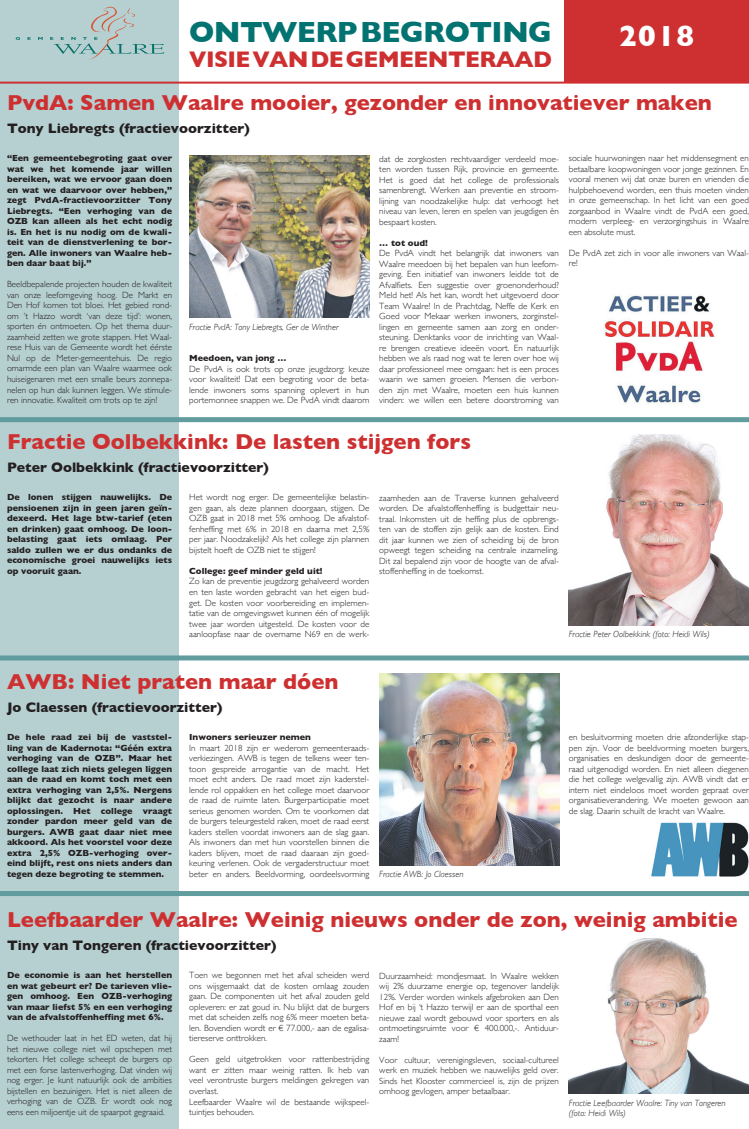
<style>
.page{position:relative;width:749px;height:1129px;background:#fff}
.page>*{position:absolute;margin:0;border:0;box-sizing:border-box;transform-origin:0 0}
.t1{font:700 29.7px "Gill Sans";letter-spacing:-.025em;color:#037372}
.t2{font:700 29.7px "Gill Sans";color:#fff}
.t3{font:700 23px "Gill Sans";letter-spacing:-.025em;color:#ce3031}
.t4{font:700 22px "Gill Sans";color:#ce3031}
.t5{font:700 14px "Gill Sans";color:#231f20}
.t6{font:300 9px/10.5px "Gill Sans";color:#231f20;text-align:justify}
.t7{font:700 9px/10.5px "Gill Sans";color:#231f20;text-align:justify}
.t8{font:italic 300 9px/10.5px "Gill Sans";color:#231f20}
</style>
<div class="page">
<div style="left:0;top:0;width:179px;height:1128px;background:#b6cfd1"></div>
<svg style="left:38px;top:37px;width:5px;height:3px"></svg>
<svg style="left:50px;top:7px;width:114px;height:53px"></svg>
<hr style="left:0;top:82px;width:748px;height:2px;background:#ce3031">
<div style="left:564px;top:0;width:184px;height:81px;background:#ce3031"></div>
<img style="left:189px;top:155px;width:180px;height:162px">
<img style="left:568px;top:434px;width:180px;height:191px">
<img style="left:379px;top:673px;width:180px;height:192px">
<img style="left:569px;top:938px;width:179px;height:155px">
<img style="left:604px;top:295px;width:111px;height:109px">
<div style="left:0;top:417px;width:748px;height:5px;background:#619c9e"></div>
<div style="left:0;top:655px;width:748px;height:5px;background:#619c9e"></div>
<div style="left:0;top:890px;width:748px;height:5px;background:#619c9e"></div>
<img style="left:651px;top:822px;width:97px;height:54px">
<h1 class="t1" style="left:189px;top:9px;width:364px">ONTWERP BEGROTING</h1>
<h1 class="t2" style="left:619px;top:12px;width:77px">2018</h1>
<h2 class="t3" style="left:189px;top:41px;width:364px">VISIE VAN DE GEMEENTERAAD</h2>
<h3 class="t4" style="left:7px;top:85px;width:706px">PvdA: Samen Waalre mooier, gezonder en innovatiever maken</h3>
<h3 class="t5" style="left:7px;top:117px;width:244px">Tony Liebregts (fractievoorzitter)</h3>
<p class="t7" style="left:7px;top:153px;width:167px">“Een gemeentebegroting gaat over wat we het komende jaar willen bereiken, wat we ervoor gaan doen en wat we daarvoor over hebben,” zegt PvdA-fractievoorzitter Tony Liebregts. “Een verhoging van de OZB kan alleen als het echt nodig is. En het is nu nodig om de kwali&shy;teit van de dienstverlening te bor&shy;gen. Alle inwoners van Waalre heb&shy;ben daar baat bij.”</p>
<p class="t6" style="left:7px;top:279px;width:167px">Beeldbepalende projecten houden de kwaliteit van onze leefomgeving hoog. De Markt en Den Hof komen tot bloei. Het gebied rond&shy;om ’t Hazzo wordt ‘van deze tijd’: wonen, sporten én ontmoeten. Op het thema duur&shy;zaamheid zetten we grote stappen. Het Waal&shy;rese Huis van de Gemeente wordt het éérste Nul op de Meter-gemeentehuis. De regio omarmde een plan van Waalre waarmee ook huiseigenaren met een smalle beurs zonnepa&shy;nelen op hun dak kunnen leggen. We stimule&shy;ren innovatie. Kwaliteit om trots op te zijn!</p>
<p class="t8" style="left:189px;top:321px;width:151px">Fractie PvdA: Tony Liebregts, Ger de Winther</p>
<p class="t7" style="left:189px;top:352px;width:99px">Meedoen, van jong …</p>
<p class="t6" style="left:189px;top:363px;width:181px">De PvdA is ook trots op onze jeugdzorg: keuze voor kwaliteit! Dat een begroting voor de beta&shy;lende inwoners soms spanning oplevert in hun portemonnee snappen we. De PvdA vindt daarom</p>
<p class="t6" style="left:379px;top:153px;width:181px">dat de zorgkosten rechtvaardiger verdeeld moe&shy;ten worden tussen Rijk, provincie en gemeente.<br>Het is goed dat het college de professionals samenbrengt. Werken aan preventie en stroom&shy;lijning van noodzakelijke hulp: dat verhoogt het niveau van leven, leren en spelen van jeugdigen èn bespaart kosten.</p>
<p class="t7" style="left:379px;top:237px;width:50px">… tot oud!</p>
<p class="t6" style="left:379px;top:247px;width:181px">De PvdA vindt het belangrijk dat inwoners van Waalre meedoen bij het bepalen van hun leefom&shy;geving. Een initiatief van inwoners leidde tot de Afvalfiets. Een suggestie over groenonderhoud?<br>Meld het! Als het kan, wordt het uitgevoerd door Team Waalre! In de Prachtdag, Neffe de Kerk en Goed voor Mekaar werken inwoners, zorginstel&shy;lingen en gemeente samen aan zorg en onder&shy;steuning. Denktanks voor de inrichting van Waal&shy;re brengen creatieve ideeën voort. En natuurlijk hebben we als raad nog wat te leren over hoe wij daar professioneel mee omgaan: het is een proces waarin we samen groeien. Mensen die verbon&shy;den zijn met Waalre, moeten een huis kunnen vinden: we willen een betere doorstroming van</p>
<p class="t6" style="left:568px;top:153px;width:182px">sociale huurwoningen naar het middensegment en betaalbare koopwoningen voor jonge gezinnen. En vooral menen wij dat onze buren en vrienden die hulpbehoevend worden, een thuis moeten vinden in onze gemeenschap. In het licht van een goed zorgaanbod in Waalre vindt de PvdA een goed, modern verpleeg- en verzorgingshuis in Waalre een absolute must.</p>
<p class="t6" style="left:568px;top:247px;width:181px">De PvdA zet zich in voor alle inwoners van Waal&shy;re!</p>
<h3 class="t4" style="left:7px;top:424px;width:465px">Fractie Oolbekkink: De lasten stijgen fors</h3>
<h3 class="t5" style="left:7px;top:456px;width:263px">Peter Oolbekkink (fractievoorzitter)</h3>
<p class="t7" style="left:7px;top:492px;width:166px">De lonen stijgen nauwelijks. De pensioenen zijn in geen jaren geïn&shy;dexeerd. Het lage btw-tarief (eten en drinken) gaat omhoog. De loon&shy;belasting gaat iets omlaag. Per saldo zullen we er dus ondanks de economische groei nauwelijks iets op vooruit gaan.</p>
<p class="t6" style="left:189px;top:491px;width:181px">Het wordt nog erger. De gemeentelijke belastin&shy;gen gaan, als deze plannen doorgaan, stijgen. De OZB gaat in 2018 met 5% omhoog. De afvalstof&shy;fenheffing met 6% in 2018 en daarna met 2,5% per jaar. Noodzakelijk? Als het college zijn plannen bijstelt hoeft de OZB niet te stijgen!</p>
<p class="t7" style="left:189px;top:565px;width:135px">College: geef minder geld uit!</p>
<p class="t6" style="left:189px;top:575px;width:181px">Zo kan de preventie jeugdzorg gehalveerd worden en ten laste worden gebracht van het eigen bud&shy;get. De kosten voor voorbereiding en implemen&shy;tatie van de omgevingswet kunnen één of mogelijk twee jaar worden uitgesteld. De kosten voor de aanloopfase naar de overname N69 en de werk-</p>
<p class="t6" style="left:379px;top:492px;width:181px">zaamheden aan de Traverse kunnen gehalveerd worden. De afvalstoffenheffing is budgettair neu&shy;traal. Inkomsten uit de heffing plus de opbrengs&shy;ten van de stoffen zijn gelijk aan de kosten. Eind dit jaar kunnen we zien of scheiding bij de bron opweegt tegen scheiding na centrale inzameling.<br>Dit zal bepalend zijn voor de hoogte van de afval&shy;stoffenheffing in de toekomst.</p>
<p class="t8" style="left:568px;top:628px;width:142px">Fractie Peter Oolbekkink (foto: Heidi Wils)</p>
<h3 class="t4" style="left:7px;top:663px;width:333px">AWB: Niet praten maar dóen</h3>
<h3 class="t5" style="left:7px;top:695px;width:217px">Jo Claessen (fractievoorzitter)</h3>
<p class="t7" style="left:7px;top:731px;width:167px">De hele raad zei bij de vaststel&shy;ling van de Kadernota: “Géén extra verhoging van de OZB”. Maar het college laat zich niets gelegen liggen aan de raad en komt toch met een extra verhoging van 2,5%. Nergens blijkt dat gezocht is naar andere oplossingen. Het college vraagt zonder pardon meer geld van de burgers. AWB gaat daar niet mee akkoord. Als het voorstel voor deze extra 2,5% OZB-verhoging over&shy;eind blijft, rest ons niets anders dan tegen deze begroting te stemmen.</p>
<p class="t7" style="left:189px;top:731px;width:123px">Inwoners serieuzer nemen</p>
<p class="t6" style="left:189px;top:742px;width:181px">In maart 2018 zijn er wederom gemeenteraads&shy;verkiezingen. AWB is tegen de telkens weer ten&shy;toon gespreide arrogantie van de macht. Het moet echt anders. De raad moet zijn kaderstel&shy;lende rol oppakken en het college moet daarvoor de raad de ruimte laten. Burgerparticipatie moet serieus genomen worden. Om te voorkomen dat de burgers teleurgesteld raken, moet de raad eerst kaders stellen voordat inwoners aan de slag gaan.<br>Als inwoners dan met hun voorstellen binnen die kaders blijven, moet de raad daaraan zijn goed&shy;keuring verlenen. Ook de vergaderstructuur moet beter en anders. Beeldvorming, oordeelsvorming</p>
<p class="t8" style="left:379px;top:868px;width:86px">Fractie AWB: Jo Claessen</p>
<p class="t6" style="left:568px;top:731px;width:182px">en besluitvorming moeten drie afzonderlijke stap&shy;pen zijn. Voor de beeldvorming moeten burgers, organisaties en deskundigen door de gemeente&shy;raad uitgenodigd worden. En niet alleen diegenen die het college welgevallig zijn. AWB vindt dat er intern niet eindeloos moet worden gepraat over organisatieverandering. We moeten gewoon aan de slag. Daarin schuilt de kracht van Waalre.</p>
<h3 class="t4" style="left:7px;top:901px;width:732px">Leefbaarder Waalre: Weinig nieuws onder de zon, weinig ambitie</h3>
<h3 class="t5" style="left:7px;top:933px;width:271px">Tiny van Tongeren (fractievoorzitter)</h3>
<p class="t7" style="left:7px;top:969px;width:166px">De economie is aan het herstellen en wat gebeurt er? De tarieven vlie&shy;gen omhoog. Een OZB-verhoging van maar liefst 5% en een verhoging van de afvalstoffenheffing met 6%.</p>
<p class="t6" style="left:7px;top:1032px;width:167px">De wethouder laat in het ED weten, dat hij het nieuwe college niet wil opschepen met tekorten. Het college scheept de burgers op met een forse lastenverhoging. Dat vinden wij nog erger. Je kunt natuurlijk ook de ambities bijstellen en bezuinigen. Het is niet alleen de verhoging van de OZB. Er wordt ook nog eens een miljoentje uit de spaarpot gegraaid.</p>
<p class="t6" style="left:189px;top:969px;width:181px">Toen we begonnen met het afval scheiden werd ons wijsgemaakt dat de kosten omlaag zouden gaan. De componenten uit het afval zouden geld opleveren: er zat goud in. Nu blijkt dat de burgers met dat scheiden zelfs nog 6% meer moeten beta&shy;len. Bovendien wordt er € 77.000,- aan de egalisa&shy;tiereserve onttrokken.</p>
<p class="t6" style="left:189px;top:1053px;width:181px;text-align:left">Geen geld uitgetrokken voor rattenbestrijding want er zitten maar weinig ratten. Ik heb van veel verontruste burgers meldingen gekregen van overlast.<br>Leefbaarder Waalre wil de bestaande wijkspeel&shy;tuintjes behouden.</p>
<p class="t6" style="left:379px;top:969px;width:181px">Duurzaamheid: mondjesmaat. In Waalre wekken wij 2% duurzame energie op, tegenover landelijk 12%. Verder worden winkels afgebroken aan Den Hof en bij ‘t Hazzo terwijl er aan de sporthal een nieuwe zaal wordt gebouwd voor sporters en als ontmoetingsruimte voor € 400.000,-. Antiduur&shy;zaam!</p>
<p class="t6" style="left:379px;top:1053px;width:181px">Voor cultuur, verenigingsleven, sociaal-cultureel werk en muziek hebben we nauwelijks geld over.<br>Sinds het Klooster commercieel is, zijn de prijzen omhoog gevlogen, amper betaalbaar.</p>
<p class="t8" style="left:568px;top:1097px;width:158px">Fractie Leefbaarder Waalre: Tiny van Tongeren (foto: Heidi Wils)</p>
</div>
